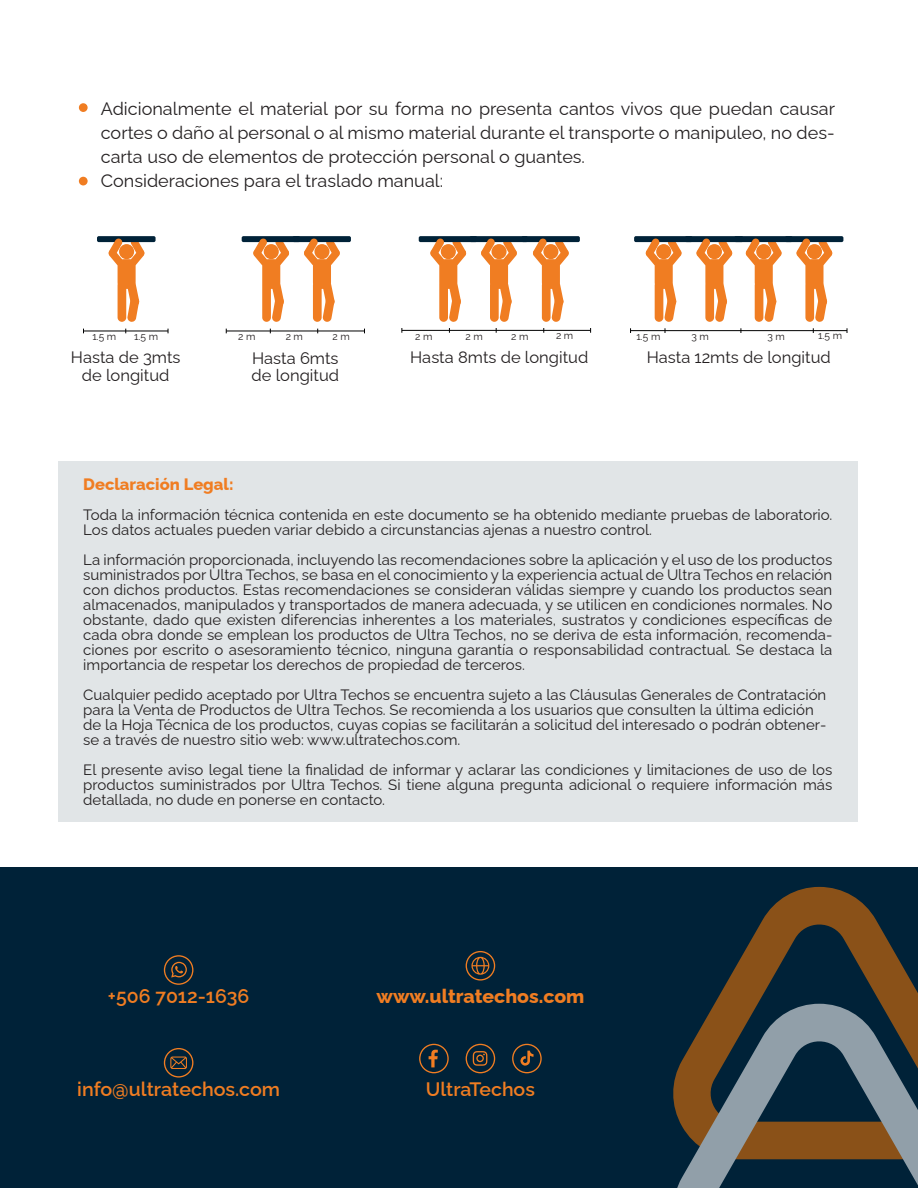
<style>
.page{position:relative;width:918px;height:1188px;background:#fff}
.page>*{position:absolute;margin:0;border:0;box-sizing:border-box;transform-origin:0 0}
.t1{font:100 19.65px "Raleway";color:#f07d22}
.t2{font:100 19.5px "Raleway";color:#f07d22}
.t3{font:800 19.5px "Raleway";color:#f07d22}
.t4{font:18px/24px "Raleway";color:#231f20}
.t5{font:16.5px/17.5px "Raleway";color:#231f20;text-align:center}
.t6{font:800 16.5px "Raleway";color:#f07d22}
.t7{font:15px/15px "Raleway";color:#231f20}
.t8{font:10.2px "Raleway";color:#231f20}
</style>
<div class="page">
<div style="left:0;top:868px;width:918px;height:320px;background:#002238"></div>
<svg style="left:714px;top:887px;width:204px;height:117px"></svg>
<svg style="left:673px;top:1004px;width:245px;height:184px"></svg>
<div style="left:79px;top:103px;width:9px;height:9px;background:#f07d22;border-radius:50%"></div>
<div style="left:79px;top:177px;width:9px;height:8px;background:#f07d22;border-radius:50%"></div>
<hr style="left:402px;top:330px;width:189px;height:1px;background:#000001">
<hr style="left:631px;top:330px;width:216px;height:1px;background:#000001">
<div style="left:97px;top:236px;width:59px;height:6px;background:#002238;border-radius:2px"></div>
<svg style="left:108px;top:238px;width:37px;height:28px"></svg>
<div style="left:118px;top:259px;width:18px;height:30px;background:#f07d22;border-radius:7px"></div>
<div style="left:118px;top:281px;width:8px;height:41px;background:#f07d22;border-radius:4px"></div>
<svg style="left:127px;top:281px;width:13px;height:41px"></svg>
<hr style="left:84px;top:331px;width:84px;height:1px;background:#000001">
<div style="left:242px;top:236px;width:58px;height:6px;background:#002238;border-radius:2px"></div>
<svg style="left:253px;top:238px;width:37px;height:28px"></svg>
<div style="left:262px;top:259px;width:18px;height:30px;background:#f07d22;border-radius:7px"></div>
<div style="left:262px;top:281px;width:9px;height:41px;background:#f07d22;border-radius:4px"></div>
<svg style="left:272px;top:281px;width:12px;height:41px"></svg>
<svg style="left:325px;top:242px;width:15px;height:23px"></svg>
<div style="left:292px;top:236px;width:59px;height:6px;background:#002238;border-radius:2px"></div>
<div style="left:314px;top:244px;width:16px;height:15px;background:#f07d22;border-radius:50%"></div>
<svg style="left:304px;top:238px;width:15px;height:28px"></svg>
<div style="left:313px;top:259px;width:18px;height:30px;background:#f07d22;border-radius:7px"></div>
<div style="left:313px;top:281px;width:9px;height:41px;background:#f07d22;border-radius:4px"></div>
<svg style="left:322px;top:284px;width:13px;height:38px"></svg>
<hr style="left:226px;top:331px;width:138px;height:1px;background:#000001">
<div style="left:419px;top:236px;width:58px;height:6px;background:#002238;border-radius:2px"></div>
<svg style="left:430px;top:238px;width:37px;height:28px"></svg>
<div style="left:439px;top:259px;width:18px;height:30px;background:#f07d22;border-radius:7px"></div>
<div style="left:439px;top:281px;width:9px;height:41px;background:#f07d22;border-radius:4px"></div>
<svg style="left:449px;top:281px;width:12px;height:41px"></svg>
<svg style="left:502px;top:242px;width:15px;height:24px"></svg>
<div style="left:469px;top:236px;width:59px;height:6px;background:#002238;border-radius:2px"></div>
<div style="left:492px;top:244px;width:15px;height:15px;background:#f07d22;border-radius:50%"></div>
<svg style="left:481px;top:238px;width:15px;height:27px"></svg>
<div style="left:490px;top:259px;width:18px;height:30px;background:#f07d22;border-radius:7px"></div>
<div style="left:490px;top:281px;width:9px;height:41px;background:#f07d22;border-radius:4px"></div>
<svg style="left:499px;top:281px;width:13px;height:41px"></svg>
<svg style="left:554px;top:242px;width:15px;height:23px"></svg>
<div style="left:521px;top:236px;width:59px;height:6px;background:#002238;border-radius:2px"></div>
<div style="left:543px;top:244px;width:15px;height:15px;background:#f07d22;border-radius:50%"></div>
<svg style="left:532px;top:238px;width:16px;height:28px"></svg>
<div style="left:542px;top:259px;width:18px;height:30px;background:#f07d22;border-radius:7px"></div>
<div style="left:542px;top:281px;width:9px;height:41px;background:#f07d22;border-radius:4px"></div>
<svg style="left:551px;top:281px;width:13px;height:41px"></svg>
<div style="left:634px;top:236px;width:59px;height:6px;background:#002238;border-radius:2px"></div>
<svg style="left:645px;top:238px;width:37px;height:28px"></svg>
<div style="left:655px;top:259px;width:18px;height:30px;background:#f07d22;border-radius:7px"></div>
<div style="left:655px;top:281px;width:8px;height:41px;background:#f07d22;border-radius:4px"></div>
<svg style="left:664px;top:281px;width:13px;height:41px"></svg>
<div style="left:685px;top:236px;width:58px;height:6px;background:#002238;border-radius:2px"></div>
<svg style="left:696px;top:238px;width:37px;height:28px"></svg>
<div style="left:705px;top:259px;width:18px;height:30px;background:#f07d22;border-radius:7px"></div>
<div style="left:705px;top:281px;width:9px;height:41px;background:#f07d22;border-radius:4px"></div>
<svg style="left:715px;top:281px;width:12px;height:41px"></svg>
<div style="left:734px;top:236px;width:59px;height:6px;background:#002238;border-radius:2px"></div>
<svg style="left:745px;top:238px;width:37px;height:28px"></svg>
<div style="left:755px;top:259px;width:18px;height:30px;background:#f07d22;border-radius:7px"></div>
<div style="left:755px;top:281px;width:8px;height:41px;background:#f07d22;border-radius:4px"></div>
<svg style="left:764px;top:281px;width:13px;height:41px"></svg>
<div style="left:785px;top:236px;width:58px;height:6px;background:#002238;border-radius:2px"></div>
<svg style="left:796px;top:238px;width:37px;height:28px"></svg>
<div style="left:805px;top:259px;width:18px;height:30px;background:#f07d22;border-radius:7px"></div>
<div style="left:805px;top:281px;width:9px;height:41px;background:#f07d22;border-radius:4px"></div>
<svg style="left:815px;top:281px;width:12px;height:41px"></svg>
<div style="left:58px;top:462px;width:800px;height:360px;background:#e1e5e7"></div>
<svg style="left:164px;top:955px;width:29px;height:30px"></svg>
<svg style="left:164px;top:1048px;width:29px;height:30px"></svg>
<svg style="left:419px;top:1044px;width:30px;height:29px"></svg>
<svg style="left:466px;top:1044px;width:29px;height:29px"></svg>
<svg style="left:512px;top:1044px;width:30px;height:29px"></svg>
<svg style="left:466px;top:951px;width:29px;height:30px"></svg>
<p class="t4" style="left:101px;top:94px;width:736px">Adicionalmente el material por su forma no presenta cantos vivos que puedan causar cortes o daño al personal o al mismo material durante el transporte o manipuleo, no des&shy;carta uso de elementos de protección personal o guantes.<br>Consideraciones para el traslado manual:</p>
<p class="t8" style="left:92px;top:328px;width:25px">1.5 m</p>
<p class="t8" style="left:134px;top:328px;width:25px">1.5 m</p>
<p class="t5" style="left:71px;top:347px;width:111px">Hasta de 3mts de longitud</p>
<p class="t8" style="left:238px;top:328px;width:19px">2 m</p>
<p class="t8" style="left:286px;top:328px;width:19px">2 m</p>
<p class="t8" style="left:333px;top:328px;width:19px">2 m</p>
<p class="t5" style="left:252px;top:347px;width:89px;text-align:left">Hasta 6mts de longitud</p>
<p class="t8" style="left:415px;top:328px;width:19px">2 m</p>
<p class="t8" style="left:466px;top:328px;width:19px">2 m</p>
<p class="t8" style="left:511px;top:328px;width:19px">2 m</p>
<p class="t8" style="left:556px;top:327px;width:19px">2 m</p>
<p class="t8" style="left:637px;top:328px;width:25px">1.5 m</p>
<p class="t8" style="left:691px;top:328px;width:19px">3 m</p>
<p class="t8" style="left:768px;top:328px;width:19px">3 m</p>
<p class="t8" style="left:818px;top:327px;width:25px">1.5 m</p>
<p class="t5" style="left:410px;top:347px;width:180px">Hasta 8mts de longitud</p>
<p class="t5" style="left:647px;top:347px;width:186px">Hasta 12mts de longitud</p>
<p class="t6" style="left:83px;top:471px;width:152px">Declaración Legal:</p>
<p class="t7" style="left:83px;top:505px;width:751px">Toda la información técnica contenida en este documento se ha obtenido mediante pruebas de laboratorio.<br>Los datos actuales pueden variar debido a circunstancias ajenas a nuestro control.</p>
<p class="t7" style="left:83px;top:550px;width:751px;text-align:justify">La información proporcionada, incluyendo las recomendaciones sobre la aplicación y el uso de los productos suministrados por Ultra Techos, se basa en el conocimiento y la experiencia actual de Ultra Techos en relación con dichos productos. Estas recomendaciones se consideran válidas siempre y cuando los productos sean almacenados, manipulados y transportados de manera adecuada, y se utilicen en condiciones normales. No obstante, dado que existen diferencias inherentes a los materiales, sustratos y condiciones específicas de cada obra donde se emplean los productos de Ultra Techos, no se deriva de esta información, recomenda&shy;ciones por escrito o asesoramiento técnico, ninguna garantía o responsabilidad contractual. Se destaca la importancia de respetar los derechos de propiedad de terceros.</p>
<p class="t7" style="left:83px;top:685px;width:745px">Cualquier pedido aceptado por Ultra Techos se encuentra sujeto a las Cláusulas Generales de Contratación para la Venta de Productos de Ultra Techos. Se recomienda a los usuarios que consulten la última edición de la Hoja Técnica de los productos, cuyas copias se facilitarán a solicitud del interesado o podrán obtener&shy;se a través de nuestro sitio web: www.ultratechos.com.</p>
<p class="t7" style="left:83px;top:760px;width:751px;text-align:justify">El presente aviso legal tiene la finalidad de informar y aclarar las condiciones y limitaciones de uso de los productos suministrados por Ultra Techos. Si tiene alguna pregunta adicional o requiere información más detallada, no dude en ponerse en contacto.</p>
<h2 class="t2" style="left:108px;top:981px;width:143px">+506 7012-1636</h2>
<h2 class="t3" style="left:377px;top:981px;width:209px">www.ultratechos.com</h2>
<h1 class="t1" style="left:77px;top:1073px;width:204px">info@ultratechos.com</h1>
<h2 class="t2" style="left:426px;top:1074px;width:110px">UltraTechos</h2>
</div>
